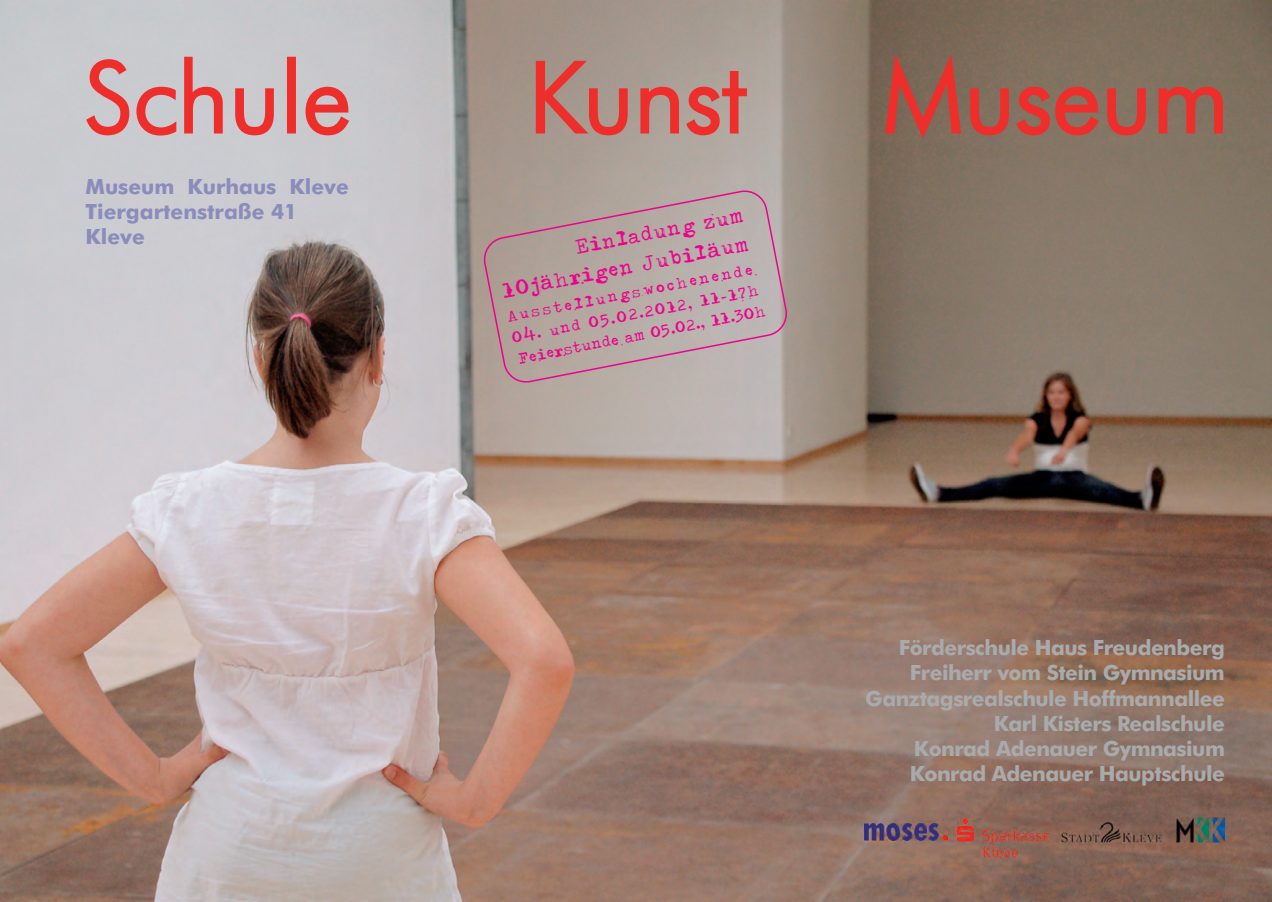
<style>
.page{position:relative;width:1272px;height:902px;background:#fff}
.page>*{position:absolute;margin:0;border:0;box-sizing:border-box;transform-origin:0 0}
.t1{font:300 97.5px "Futura BT";color:#ee2e2b}
.t2{font:24px/28.8px "Type Ra";color:#ed028c;text-align:right}
.t3{font:700 21px/25.2px "Futura BT";letter-spacing:-.025em;color:#a8aaac;text-align:right}
.t4{font:700 21px/25.2px "Futura BT";color:#8a8cbc}
.t5{font:18px/21.6px "Type Ra";color:#ed028c}
</style>
<div class="page">
<img style="left:0;top:1px;width:1271px;height:900px">
<img style="left:864px;top:823px;width:83px;height:17px">
<img style="left:957px;top:818px;width:91px;height:39px">
<img style="left:1059px;top:822px;width:104px;height:20px">
<svg style="left:482px;top:188px;width:307px;height:196px;background:#b5a6a2"></svg>
<img style="left:1176px;top:817px;width:48px;height:25px">
<h1 class="t1" style="left:85px;top:41px;width:268px">Schule</h1>
<h1 class="t1" style="left:528px;top:41px;width:219px">Kunst</h1>
<h1 class="t1" style="left:882px;top:41px;width:348px">Museum</h1>
<p class="t4" style="left:86px;top:174px;width:265px">Museum Kurhaus Kleve<br>Tiergartenstraße 41<br>Kleve</p>
<p class="t2" style="left:494px;top:247px;width:251px;rotate:-11deg">Einladung zum<br>10jährigen Jubiläum</p>
<p class="t5" style="left:506px;top:305px;width:250px;rotate:-11deg">Ausstellungswochenende</p>
<p class="t5" style="left:510px;top:326px;width:255px;rotate:-11deg">04. und 05.02.2012, 11-17h<br>Feierstunde am 05.02., 11.30h</p>
<p class="t3" style="left:865px;top:635px;width:361px">Förderschule Haus Freudenberg<br>Freiherr vom Stein Gymnasium<br>Ganztagsrealschule Hoffmannallee<br>Karl Kisters Realschule<br>Konrad Adenauer Gymnasium<br>Konrad Adenauer Hauptschule</p>
</div>
